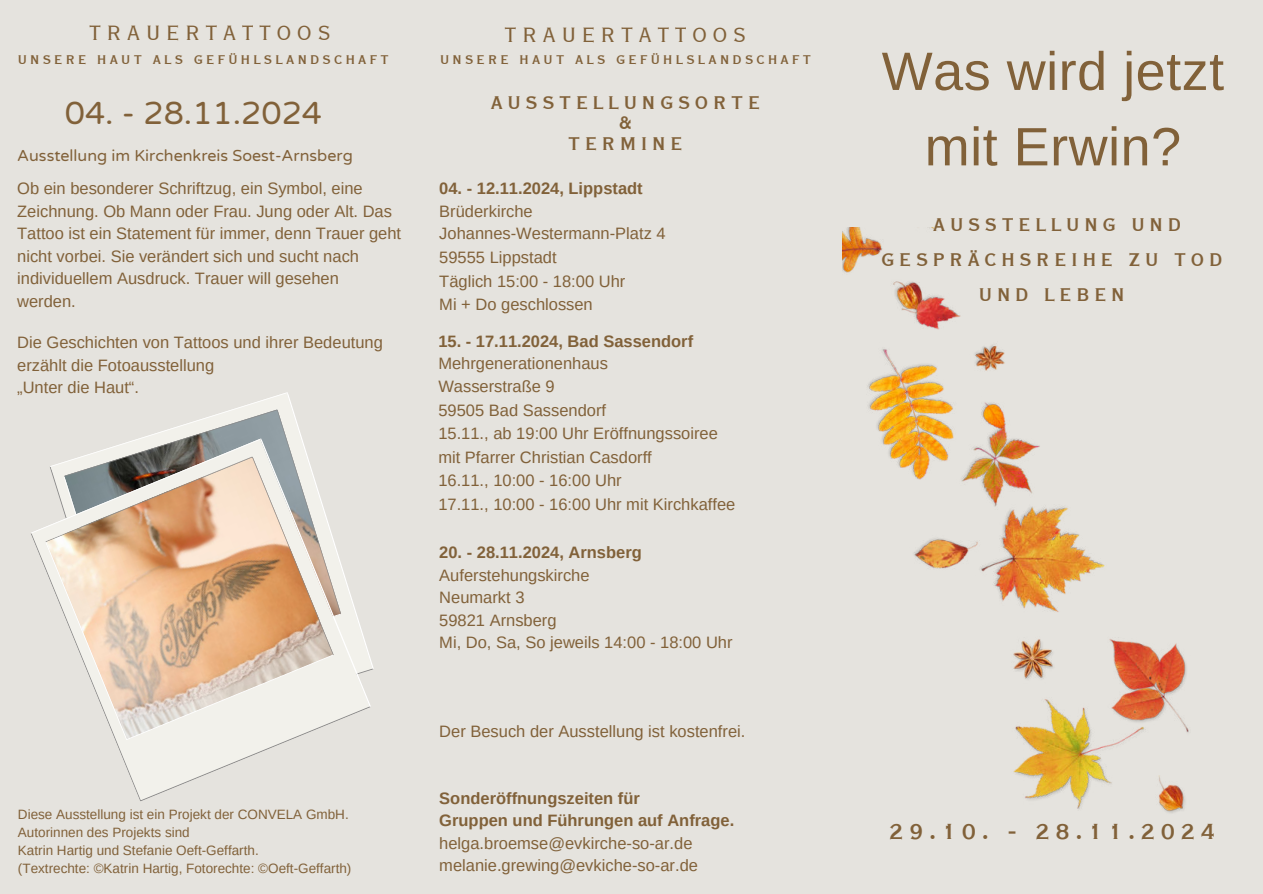
<style>
.page{position:relative;width:1263px;height:894px;background:#fff}
.page>*{position:absolute;margin:0;border:0;box-sizing:border-box;transform-origin:0 0}
.t1{font:54px/75.3px "Arimo";letter-spacing:.01em;color:#816139;text-align:center}
.t2{font:32.25px "Varela Round";color:#816139}
.t3{font:28.5px "Copperplate Gothic LT Pro 30 BC";letter-spacing:.2em;color:#816139}
.t4{font:27px "Copperplate Gothic LT Pro 29 BC";letter-spacing:.2em;color:#816139}
.t5{font:24px/34.8px "Copperplate Gothic LT Pro 30 BC";letter-spacing:.2em;color:#816139;text-align:center}
.t6{font:16.5px/22.5px "Arimo";color:#816139}
.t7{font:700 16.5px/22.5px "Arimo";color:#816139}
.t8{font:16.5px "Copperplate Gothic LT Pro 30 BC";letter-spacing:.2em;color:#816139}
.t9{font:16.05px "Varela Round";color:#816139}
.t10{font:13.5px/18px "Arimo";color:#816139}
</style>
<div class="page">
<div style="left:0;top:0;width:1263px;height:893px;background:#e5e3de"></div>
<svg style="left:31px;top:392px;width:343px;height:409px"></svg>
<img style="left:842px;top:227px;width:347px;height:586px">
<h3 class="t4" style="left:89px;top:20px;width:243px">TRAUERTATTOOS</h3>
<p class="t8" style="left:18px;top:52px;width:372px">UNSERE HAUT ALS GEFÜHLSLANDSCHAFT</p>
<h2 class="t2" style="left:65px;top:91px;width:259px">04. - 28.11.2024</h2>
<p class="t9" style="left:17px;top:144px;width:337px">Ausstellung im Kirchenkreis Soest-Arnsberg</p>
<p class="t6" style="left:17px;top:177px;width:385px">Ob ein besonderer Schriftzug, ein Symbol, eine Zeichnung. Ob Mann oder Frau. Jung oder Alt. Das Tattoo ist ein Statement für immer, denn Trauer geht nicht vorbei. Sie verändert sich und sucht nach individuellem Ausdruck. Trauer will gesehen werden.</p>
<p class="t6" style="left:17px;top:331px;width:367px">Die Geschichten von Tattoos und ihrer Bedeutung erzählt die Fotoausstellung<br>„Unter die Haut“.</p>
<p class="t10" style="left:18px;top:805px;width:335px">Diese Ausstellung ist ein Projekt der CONVELA GmbH.<br>Autorinnen des Projekts sind<br>Katrin Hartig und Stefanie Oeft-Geffarth.<br>(Textrechte: ©Katrin Hartig, Fotorechte: ©Oeft-Geffarth)</p>
<h3 class="t4" style="left:505px;top:22px;width:243px">TRAUERTATTOOS</h3>
<p class="t8" style="left:440px;top:52px;width:372px">UNSERE HAUT ALS GEFÜHLSLANDSCHAFT</p>
<h3 class="t5" style="left:491px;top:93px;width:271px;line-height:20.2px">AUSSTELLUNGSORTE &amp;<br>TERMINE</h3>
<p class="t7" style="left:439px;top:178px;width:205px">04. - 12.11.2024, Lippstadt</p>
<p class="t6" style="left:439px;top:199px;width:228px;line-height:23.4px">Brüderkirche<br>Johannes-Westermann-Platz 4<br>59555 Lippstadt<br>Täglich 15:00 - 18:00 Uhr<br>Mi + Do geschlossen</p>
<p class="t7" style="left:438px;top:330px;width:256px">15. - 17.11.2024, Bad Sassendorf</p>
<p class="t6" style="left:438px;top:352px;width:298px;line-height:23.4px">Mehrgenerationenhaus<br>Wasserstraße 9<br>59505 Bad Sassendorf<br>15.11., ab 19:00 Uhr Eröffnungssoiree mit Pfarrer Christian Casdorff<br>16.11., 10:00 - 16:00 Uhr<br>17.11., 10:00 - 16:00 Uhr mit Kirchkaffee</p>
<p class="t7" style="left:439px;top:541px;width:204px">20. - 28.11.2024, Arnsberg</p>
<p class="t6" style="left:439px;top:563px;width:295px">Auferstehungskirche<br>Neumarkt 3<br>59821 Arnsberg<br>Mi, Do, Sa, So jeweils 14:00 - 18:00 Uhr</p>
<p class="t6" style="left:439px;top:720px;width:308px">Der Besuch der Ausstellung ist kostenfrei.</p>
<p class="t7" style="left:439px;top:786px;width:296px">Sonderöffnungszeiten für<br>Gruppen und Führungen auf Anfrage.</p>
<p class="t6" style="left:439px;top:831px;width:260px">helga.broemse@evkirche-so-ar.de melanie.grewing@evkiche-so-ar.de</p>
<h1 class="t1" style="left:882px;top:34px;width:344px">Was wird jetzt mit Erwin?</h1>
<h3 class="t5" style="left:881px;top:207px;width:343px">AUSSTELLUNG UND<br>GESPRÄCHSREIHE ZU TOD<br>UND LEBEN</h3>
<h3 class="t3" style="left:889px;top:817px;width:327px">29.10. - 28.11.2024</h3>
</div>
